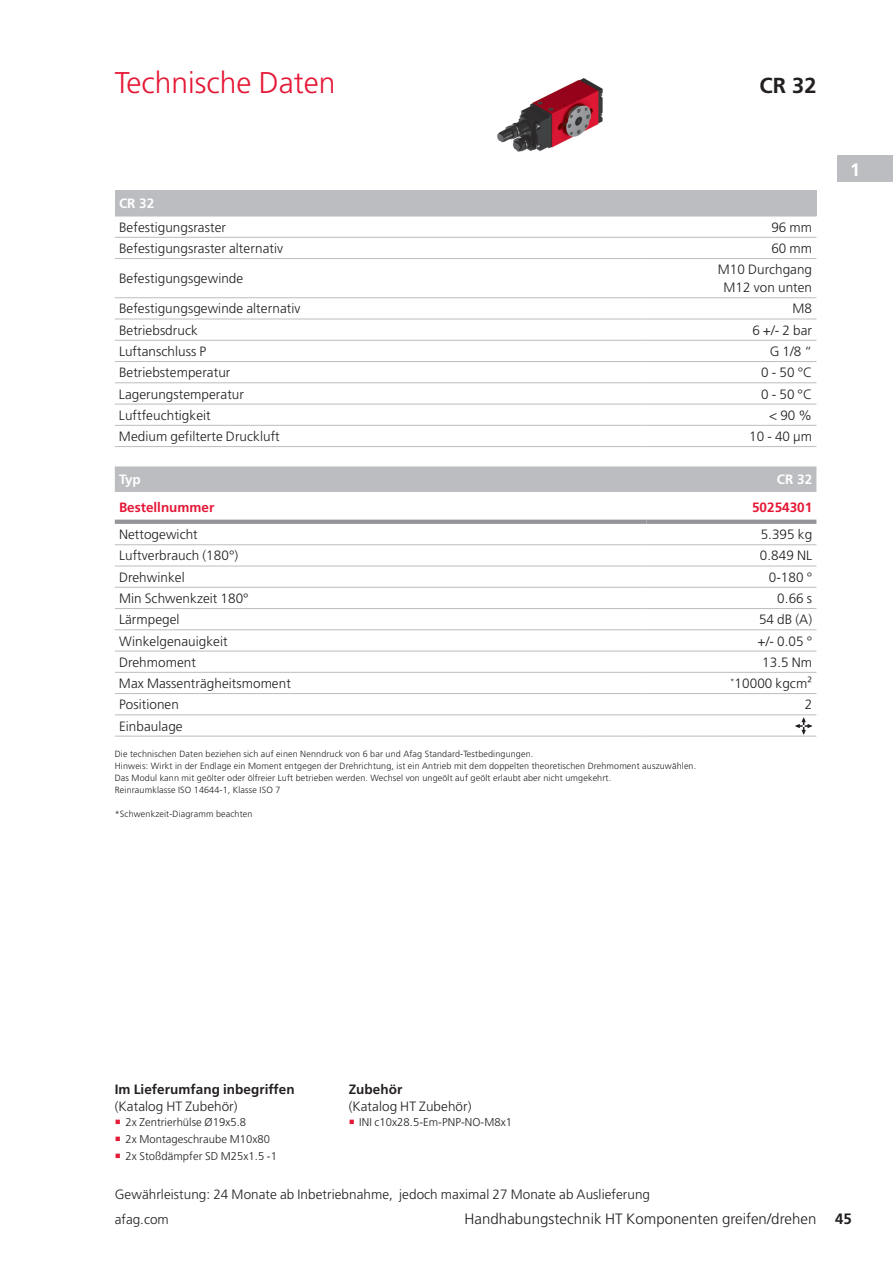
<style>
.page{position:relative;width:893px;height:1263px;background:#fff}
.page>*{position:absolute;margin:0;border:0;box-sizing:border-box;transform-origin:0 0}
.t1{font:300 30px "Frutiger LT Pro";color:#e51836}
.t2{font:700 21.75px "Frutiger LT Pro";color:#231f20}
.t3{font:700 18px "Frutiger LT Pro";color:#fff}
.t4{font:300 15px "Frutiger LT Pro";letter-spacing:.005em;color:#231f20}
.t5{font:300 13.5px/18px "Frutiger LT Pro";letter-spacing:.005em;color:#231f20;text-align:center}
.t6{font:700 13.5px "Frutiger LT Pro";letter-spacing:.005em;color:#231f20}
.t7{font:700 13.5px "Frutiger LT Pro";color:#e51836}
.t8{font:700 13.5px "Frutiger LT Pro";color:#fff}
.t9{font:300 11.25px/17px "Frutiger LT Pro";letter-spacing:.005em;color:#231f20}
.t10{font:300 9px/12px "Frutiger LT Pro";letter-spacing:.015em;color:#231f20}
.s1{font-weight:700}
</style>
<div class="page">
<img style="left:497px;top:78px;width:106px;height:74px">
<div style="left:115px;top:190px;width:701px;height:26px;background:#bcbdc0"></div>
<hr style="left:115px;top:216px;width:531px;height:1px;background:#bcbdc0">
<hr style="left:646px;top:216px;width:170px;height:1px;background:#bcbdc0">
<hr style="left:115px;top:237px;width:531px;height:1px;background:#bcbdc0">
<hr style="left:646px;top:237px;width:170px;height:1px;background:#bcbdc0">
<hr style="left:115px;top:258px;width:531px;height:1px;background:#bcbdc0">
<hr style="left:646px;top:258px;width:170px;height:1px;background:#bcbdc0">
<hr style="left:115px;top:297px;width:531px;height:1px;background:#bcbdc0">
<hr style="left:646px;top:297px;width:170px;height:1px;background:#bcbdc0">
<hr style="left:115px;top:319px;width:531px;height:1px;background:#bcbdc0">
<hr style="left:646px;top:319px;width:170px;height:1px;background:#bcbdc0">
<hr style="left:115px;top:340px;width:531px;height:1px;background:#bcbdc0">
<hr style="left:646px;top:340px;width:170px;height:1px;background:#bcbdc0">
<hr style="left:115px;top:361px;width:531px;height:1px;background:#bcbdc0">
<hr style="left:646px;top:361px;width:170px;height:1px;background:#bcbdc0">
<hr style="left:115px;top:382px;width:531px;height:1px;background:#bcbdc0">
<hr style="left:646px;top:382px;width:170px;height:1px;background:#bcbdc0">
<hr style="left:115px;top:404px;width:531px;height:1px;background:#bcbdc0">
<hr style="left:646px;top:404px;width:170px;height:1px;background:#bcbdc0">
<hr style="left:646px;top:425px;width:170px;height:1px;background:#bcbdc0">
<hr style="left:115px;top:446px;width:531px;height:1px;background:#bcbdc0">
<hr style="left:646px;top:446px;width:170px;height:1px;background:#bcbdc0">
<hr style="left:115px;top:425px;width:531px;height:1px;background:#bcbdc0">
<svg style="left:115px;top:466px;width:701px;height:54px"></svg>
<svg style="left:115px;top:520px;width:531px;height:4px;background:#96989b"></svg>
<svg style="left:646px;top:520px;width:170px;height:4px"></svg>
<hr style="left:115px;top:651px;width:531px;height:1px;background:#bcbdc0">
<hr style="left:646px;top:651px;width:170px;height:1px;background:#bcbdc0">
<hr style="left:115px;top:672px;width:531px;height:1px;background:#bcbdc0">
<hr style="left:646px;top:672px;width:170px;height:1px;background:#bcbdc0">
<hr style="left:115px;top:693px;width:531px;height:1px;background:#bcbdc0">
<hr style="left:646px;top:693px;width:170px;height:1px;background:#bcbdc0">
<hr style="left:115px;top:736px;width:531px;height:1px;background:#bcbdc0">
<hr style="left:115px;top:544px;width:531px;height:1px;background:#bcbdc0">
<hr style="left:646px;top:544px;width:170px;height:1px;background:#bcbdc0">
<hr style="left:115px;top:566px;width:531px;height:1px;background:#bcbdc0">
<hr style="left:646px;top:566px;width:170px;height:1px;background:#bcbdc0">
<hr style="left:115px;top:714px;width:531px;height:1px;background:#bcbdc0">
<hr style="left:646px;top:714px;width:170px;height:1px;background:#bcbdc0">
<hr style="left:646px;top:736px;width:170px;height:1px;background:#bcbdc0">
<hr style="left:115px;top:587px;width:531px;height:1px;background:#bcbdc0">
<hr style="left:646px;top:587px;width:170px;height:1px;background:#bcbdc0">
<hr style="left:115px;top:608px;width:531px;height:1px;background:#bcbdc0">
<hr style="left:646px;top:608px;width:170px;height:1px;background:#bcbdc0">
<hr style="left:115px;top:629px;width:531px;height:1px;background:#bcbdc0">
<hr style="left:646px;top:629px;width:170px;height:1px;background:#bcbdc0">
<svg style="left:795px;top:717px;width:17px;height:17px"></svg>
<div style="left:837px;top:155px;width:56px;height:27px;background:#bcbdc0"></div>
<h1 class="t1" style="left:115px;top:65px;width:222px">Technische Daten</h1>
<h2 class="t2" style="left:760px;top:72px;width:58px">CR 32</h2>
<p class="t8" style="left:119px;top:195px;width:37px">CR 32</p>
<p class="t5" style="left:119px;top:218px;width:108px">Befestigungsraster</p>
<p class="t5" style="left:771px;top:218px;width:42px">96 mm</p>
<p class="t5" style="left:119px;top:239px;width:166px">Befestigungsraster alternativ</p>
<p class="t5" style="left:771px;top:239px;width:42px">60 mm</p>
<p class="t5" style="left:119px;top:270px;width:126px">Befestigungsgewinde</p>
<p class="t5" style="left:718px;top:261px;width:96px">M10 Durchgang<br>M12 von unten</p>
<p class="t5" style="left:119px;top:300px;width:183px">Befestigungsgewinde alternativ</p>
<p class="t5" style="left:793px;top:300px;width:21px">M8</p>
<p class="t5" style="left:119px;top:321px;width:80px">Betriebsdruck</p>
<p class="t5" style="left:752px;top:321px;width:61px">6 +/- 2 bar</p>
<p class="t5" style="left:119px;top:342px;width:89px">Luftanschluss P</p>
<p class="t5" style="left:770px;top:342px;width:44px">G 1/8 “</p>
<p class="t5" style="left:119px;top:364px;width:113px">Betriebstemperatur</p>
<p class="t5" style="left:761px;top:364px;width:52px">0 - 50 °C</p>
<p class="t5" style="left:119px;top:385px;width:126px">Lagerungstemperatur</p>
<p class="t5" style="left:761px;top:385px;width:52px">0 - 50 °C</p>
<p class="t5" style="left:119px;top:406px;width:93px">Luftfeuchtigkeit</p>
<p class="t5" style="left:769px;top:406px;width:44px">&lt; 90 %</p>
<p class="t5" style="left:119px;top:427px;width:162px">Medium gefilterte Druckluft</p>
<p class="t5" style="left:749px;top:427px;width:64px">10 - 40 µm</p>
<p class="t8" style="left:119px;top:471px;width:23px">Typ</p>
<p class="t8" style="left:777px;top:471px;width:37px">CR 32</p>
<p class="t7" style="left:119px;top:499px;width:97px">Bestellnummer</p>
<p class="t7" style="left:752px;top:499px;width:62px">50254301</p>
<p class="t5" style="left:119px;top:526px;width:80px">Nettogewicht</p>
<p class="t5" style="left:761px;top:526px;width:53px">5.395 kg</p>
<p class="t5" style="left:119px;top:547px;width:121px">Luftverbrauch (180°)</p>
<p class="t5" style="left:760px;top:547px;width:54px">0.849 NL</p>
<p class="t5" style="left:119px;top:568px;width:67px">Drehwinkel</p>
<p class="t5" style="left:769px;top:568px;width:45px">0-180 °</p>
<p class="t5" style="left:119px;top:589px;width:131px">Min Schwenkzeit 180°</p>
<p class="t5" style="left:777px;top:589px;width:36px">0.66 s</p>
<p class="t5" style="left:119px;top:611px;width:62px">Lärmpegel</p>
<p class="t5" style="left:759px;top:611px;width:55px">54 dB (A)</p>
<p class="t5" style="left:119px;top:632px;width:110px">Winkelgenauigkeit</p>
<p class="t5" style="left:757px;top:632px;width:56px">+/- 0.05 °</p>
<p class="t5" style="left:119px;top:653px;width:78px">Drehmoment</p>
<p class="t5" style="left:762px;top:653px;width:51px">13.5 Nm</p>
<p class="t5" style="left:119px;top:674px;width:173px">Max Massenträgheitsmoment</p>
<p class="t5" style="left:730px;top:674px;width:83px"><sup>*</sup>10000 kgcm²</p>
<p class="t5" style="left:119px;top:696px;width:61px">Positionen</p>
<p class="t5" style="left:805px;top:696px;width:9px">2</p>
<p class="t5" style="left:119px;top:717px;width:65px">Einbaulage</p>
<p class="t10" style="left:115px;top:748px;width:583px">Die technischen Daten beziehen sich auf einen Nenndruck von 6 bar und Afag Standard-Testbedingungen.<br>Hinweis: Wirkt in der Endlage ein Moment entgegen der Drehrichtung, ist ein Antrieb mit dem doppelten theoretischen Drehmoment auszuwählen.<br>Das Modul kann mit geölter oder ölfreier Luft betrieben werden. Wechsel von ungeölt auf geölt erlaubt aber nicht umgekehrt.<br>Reinraumklasse ISO 14644-1, Klasse ISO 7</p>
<p class="t10" style="left:115px;top:808px;width:139px">*Schwenkzeit-Diagramm beachten</p>
<h3 class="t3" style="left:850px;top:159px;width:12px">1</h3>
<p class="t6" style="left:115px;top:1081px;width:181px">Im Lieferumfang inbegriffen</p>
<p class="t5" style="left:115px;top:1097px;width:124px">(Katalog HT Zubehör)</p>
<p class="t9" style="left:125px;top:1114px;width:153px">2x Zentrierhülse Ø19x5.8<br>2x Montageschraube M10x80<br>2x Stoßdämpfer SD M25x1.5 -1</p>
<p class="t6" style="left:349px;top:1081px;width:55px">Zubehör</p>
<p class="t5" style="left:349px;top:1097px;width:124px">(Katalog HT Zubehör)</p>
<p class="t9" style="left:359px;top:1114px;width:154px">INI c10x28.5-Em-PNP-NO-M8x1</p>
<p class="t5" style="left:115px;top:1185px;width:537px">Gewährleistung: 24 Monate ab Inbetriebnahme, jedoch maximal 27 Monate ab Auslieferung</p>
<p class="t5" style="left:115px;top:1210px;width:55px">afag.com</p>
<p class="t4" style="left:464px;top:1210px;width:389px">Handhabungstechnik HT Komponenten greifen/drehen <span class="s1">45</span></p>
</div>
